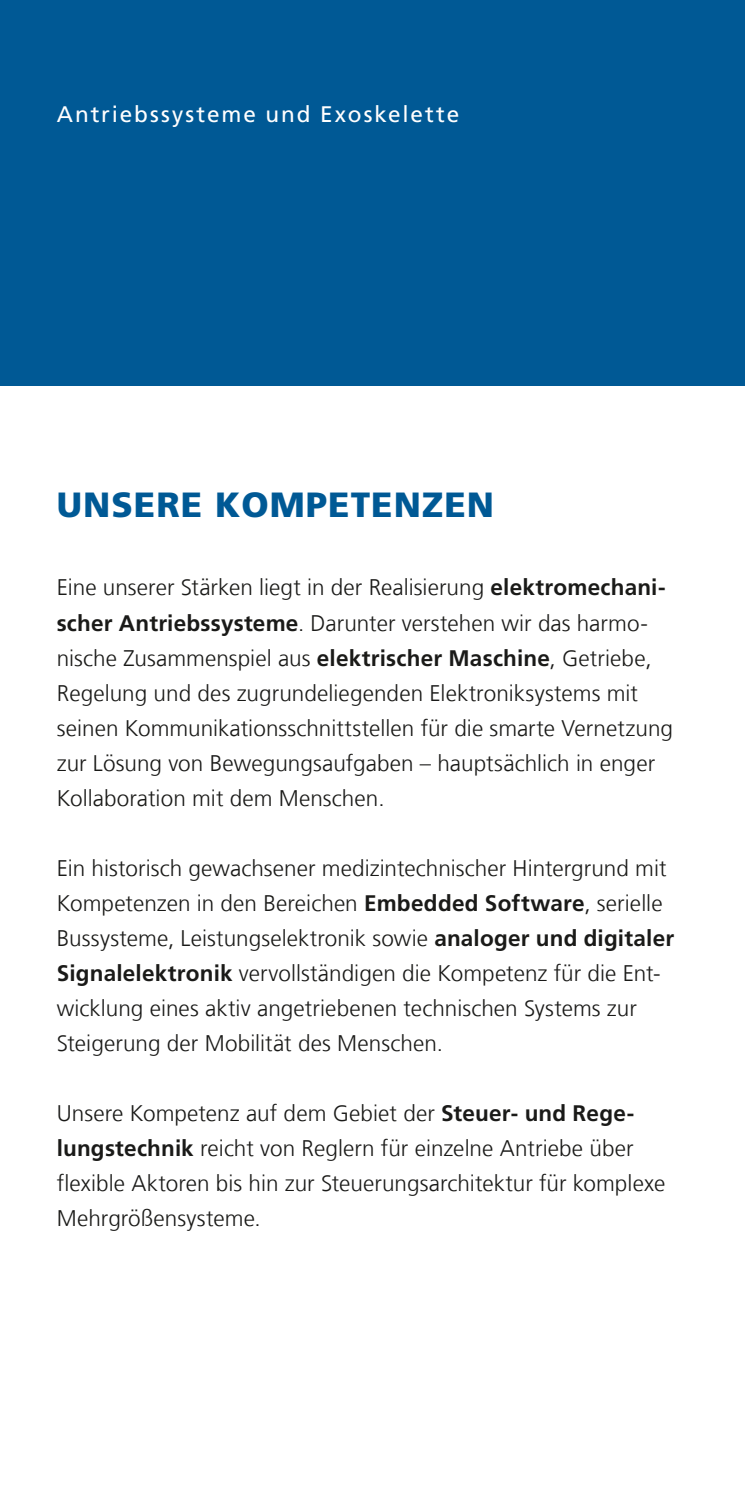
<style>
.page{position:relative;width:745px;height:1489px;background:#fff}
.page>*{position:absolute;margin:0;border:0;box-sizing:border-box;transform-origin:0 0}
.t1{font:900 35px "Frutiger LT Com";letter-spacing:.03em;color:#005995}
.t2{font:300 22.5px/35px "Frutiger LT Com";letter-spacing:.005em;color:#1a1a18}
.t3{font:22.5px "Frutiger LT Com";letter-spacing:.085em;color:#fff}
.s1{font-weight:700}
</style>
<div class="page">
<div style="left:0;top:0;width:744px;height:385px;background:#005995"></div>
<p class="t3" style="left:57px;top:101px;width:404px">Antriebssysteme und Exoskelette</p>
<h1 class="t1" style="left:57px;top:483px;width:438px">UNSERE KOMPETENZEN</h1>
<p class="t2" style="left:57px;top:570px;width:617px">Eine unserer Stärken liegt in der Realisierung <span class="s1">elektromechani&shy;scher Antriebssysteme</span>. Darunter verstehen wir das harmo&shy;nische Zusammenspiel aus <span class="s1">elektrischer Maschine</span>, Getriebe, Regelung und des zugrundeliegenden Elektroniksystems mit seinen Kommunikationsschnittstellen für die smarte Vernetzung zur Lösung von Bewegungsaufgaben – hauptsächlich in enger Kollaboration mit dem Menschen.</p>
<p class="t2" style="left:57px;top:850px;width:618px">Ein historisch gewachsener medizintechnischer Hintergrund mit Kompetenzen in den Bereichen <span class="s1">Embedded Software</span>, serielle Bussysteme, Leistungselektronik sowie <span class="s1">analoger und digitaler Signalelektronik</span> vervollständigen die Kompetenz für die Ent&shy;wicklung eines aktiv angetriebenen technischen Systems zur Steigerung der Mobilität des Menschen.</p>
<p class="t2" style="left:57px;top:1095px;width:609px">Unsere Kompetenz auf dem Gebiet der <span class="s1">Steuer- und Rege&shy;lungstechnik</span> reicht von Reglern für einzelne Antriebe über flexible Aktoren bis hin zur Steuerungsarchitektur für komplexe Mehrgrößensysteme.</p>
</div>
